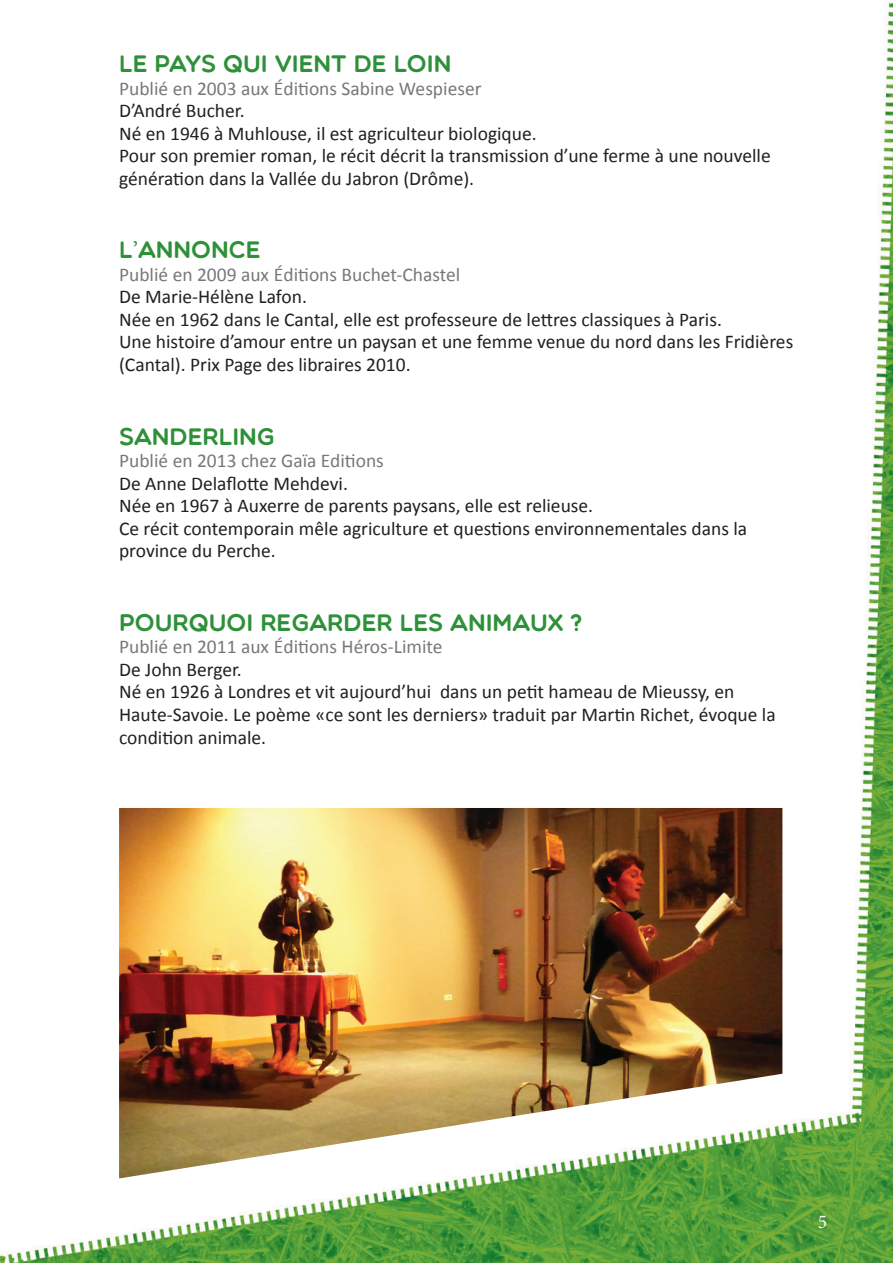
<style>
.page{position:relative;width:893px;height:1263px;background:#fff}
.page>*{position:absolute;margin:0;border:0;box-sizing:border-box;transform-origin:0 0}
.t1{font:24px "Multicolore";color:#2e9038}
.t2{font:19.5px/22.5px "Calibri";color:#231f20}
.t3{font:19.5px "Calibri";color:#76787b}
.t4{font:19.5px "Minion Pro";color:#fff}
.s1{font-family:"Minion Pro"}
</style>
<div class="page">
<img style="left:0;top:2px;width:893px;height:1261px">
<img style="left:119px;top:808px;width:663px;height:370px">
<p class="t1" style="left:119px;top:49px;width:334px">LE PAYS QUI VIENT DE LOIN</p>
<p class="t3" style="left:119px;top:76px;width:364px">Publié en 2003 aux éditions Sabine Wespieser</p>
<p class="t2" style="left:119px;top:99px;width:653px">D’André Bucher.<br>Né en 1946 à Muhlouse, il est agriculteur biologique.<br>Pour son premier roman, le récit décrit la transmission d’une ferme à une nouvelle génération dans la Vallée du Jabron (Drôme).</p>
<p class="t1" style="left:119px;top:235px;width:143px">L<span class="s1">’</span>ANNONCE</p>
<p class="t3" style="left:119px;top:262px;width:343px">Publié en 2009 aux éditions Buchet-Chastel</p>
<p class="t2" style="left:119px;top:286px;width:676px">De Marie-Hélène Lafon.<br>Née en 1962 dans le Cantal, elle est professeure de lettres classiques à Paris.<br>Une histoire d’amour entre un paysan et une femme venue du nord dans les Fridières (Cantal). Prix Page des libraires 2010.</p>
<p class="t1" style="left:119px;top:422px;width:158px">SANDERLING</p>
<p class="t3" style="left:119px;top:448px;width:266px">Publié en 2013 chez Gaïa Editions</p>
<p class="t2" style="left:119px;top:472px;width:630px">De Anne Delaflotte Mehdevi.<br>Née en 1967 à Auxerre de parents paysans, elle est relieuse.<br>Ce récit contemporain mêle agriculture et questions environnementales dans la province du Perche.</p>
<p class="t1" style="left:119px;top:608px;width:465px">POURQUOI REGARDER LES ANIMAUX ?</p>
<p class="t3" style="left:119px;top:635px;width:325px">Publié en 2011 aux éditions Héros-Limite</p>
<p class="t2" style="left:119px;top:658px;width:658px">De John Berger.<br>Né en 1926 à Londres et vit aujourd’hui dans un petit hameau de Mieussy, en Haute-Savoie. Le poème «ce sont les derniers» traduit par Martin Richet, évoque la condition animale.</p>
<p class="t4" style="left:818px;top:1209px;width:11px">5</p>
</div>
